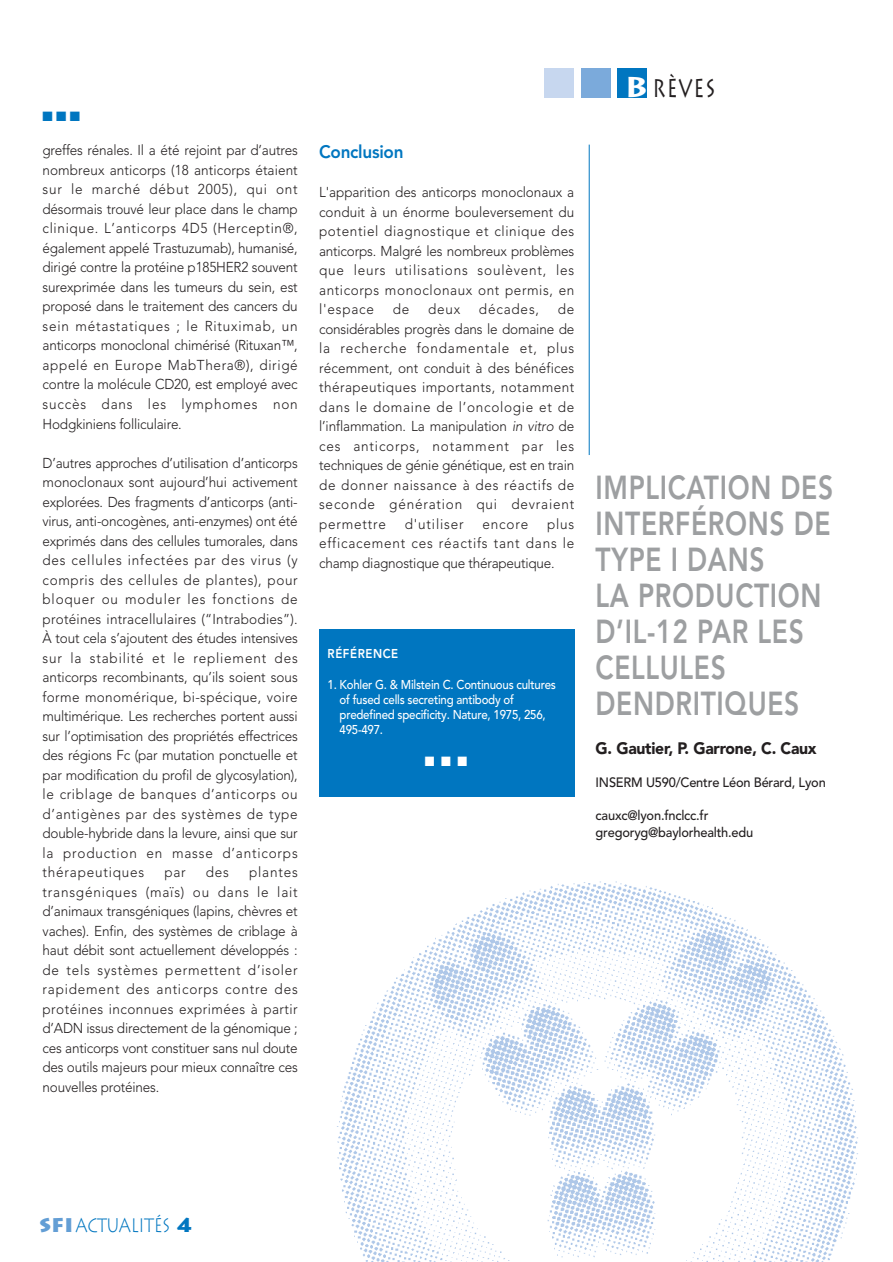
<style>
.page{position:relative;width:893px;height:1262px;background:#fff}
.page>*{position:absolute;margin:0;border:0;box-sizing:border-box;transform-origin:0 0}
.t1{font:800 33px/36px "Avenir";letter-spacing:.025em;color:#9d9fa1;scale:.8 1}
.t2{font:25.5px "Lithos";letter-spacing:.05em;color:#231f20;scale:.75 1}
.t3{font:300 19.5px "Lithos";letter-spacing:-.025em;color:#0076c0;scale:.8 1}
.t4{font:800 18px "Avenir";letter-spacing:-.015em;color:#0076c0;scale:.95 1}
.t5{font:900 16.5px "Avenir";letter-spacing:-.015em;color:#231f20;scale:.95 1}
.t6{font:300 14.25px/19.5px "Avenir";letter-spacing:.06em;color:#231f20;text-align:justify;scale:.95 1}
.t7{font:500 13.5px/16.5px "Avenir";letter-spacing:-.015em;color:#231f20;scale:.95 1}
.t8{font:13.5px "Zapf Dingbats";color:#0076c0}
.t9{font:13.5px "Zapf Dingbats";color:#fff;scale:.95 1}
.t10{font:500 12.75px/15px "Avenir";letter-spacing:-.02em;color:#fff;scale:.9 1}
.t11{font:800 12.75px "Avenir";letter-spacing:.05em;color:#fff;scale:.9 1}
.s1{font-style:italic}
.s2{font-weight:700;font-size:28.5px;color:#fff}
.s3{font-weight:900;color:#639ed5}
.s4{font-weight:900}
</style>
<div class="page">
<hr style="left:589px;top:145px;width:1px;height:310px;background:#0076c0">
<div style="left:544px;top:68px;width:30px;height:30px;background:#c7d7ef"></div>
<div style="left:580px;top:68px;width:30px;height:30px;background:#7baadb"></div>
<div style="left:617px;top:68px;width:29px;height:30px;background:#0076c0"></div>
<div style="left:319px;top:629px;width:255px;height:168px;background:#0076c0"></div>
<img style="left:337px;top:881px;width:521px;height:380px">
<p class="t8" style="left:43px;top:110px;width:39px">■ ■ ■</p>
<p class="t6" style="left:43px;top:142px;width:270px">greffes rénales. Il a été rejoint par d’autres nombreux anticorps (18 anticorps étaient sur le marché début 2005), qui ont désormais trouvé leur place dans le champ clinique. L’anticorps 4D5 (Herceptin®, également appelé Trastuzumab), humanisé, dirigé contre la protéine p185HER2 souvent surexprimée dans les tumeurs du sein, est proposé dans le traitement des cancers du sein métastatiques ; le Rituximab, un anticorps monoclonal chimérisé (Rituxan™, appelé en Europe MabThera®), dirigé contre la molécule CD20, est employé avec succès dans les lymphomes non Hodgkiniens folliculaire.</p>
<p class="t6" style="left:43px;top:454px;width:270px">D’autres approches d’utilisation d’anticorps monoclonaux sont aujourd’hui activement explorées. Des fragments d’anticorps (anti&shy;virus, anti-oncogènes, anti-enzymes) ont été exprimés dans des cellules tumorales, dans des cellules infectées par des virus (y compris des cellules de plantes), pour bloquer ou moduler les fonctions de protéines intracellulaires (“Intrabodies”).<br>À tout cela s’ajoutent des études intensives sur la stabilité et le repliement des anticorps recombinants, qu’ils soient sous forme monomérique, bi-spécique, voire multimérique. Les recherches portent aussi sur l’optimisation des propriétés effectrices des régions Fc (par mutation ponctuelle et par modification du profil de glycosylation), le criblage de banques d’anticorps ou d’antigènes par des systèmes de type double-hybride dans la levure, ainsi que sur la production en masse d’anticorps thérapeutiques</p>
<p class="t6" style="left:43px;top:863px;width:270px;text-indent:206px">plantes transgéniques (maïs) ou dans le lait d’animaux transgéniques (lapins, chèvres et vaches). Enfin, des systèmes de criblage à haut débit sont actuellement développés : de tels systèmes permettent d’isoler rapidement des anticorps contre des protéines inconnues exprimées à partir d’ADN issus directement de la génomique ; ces anticorps vont constituer sans nul doute des outils majeurs pour mieux connaître ces nouvelles protéines.</p>
<p class="t6" style="left:164px;top:863px;width:24px">par</p>
<p class="t6" style="left:206px;top:863px;width:26px">des</p>
<p class="t4" style="left:319px;top:145px;width:90px">Conclusion</p>
<p class="t6" style="left:319px;top:184px;width:270px">L'apparition des anticorps monoclonaux a conduit à un énorme bouleversement du potentiel diagnostique et clinique des anticorps. Malgré les nombreux problèmes que leurs utilisations soulèvent, les anticorps monoclonaux ont permis, en l'espace</p>
<p class="t6" style="left:319px;top:301px;width:270px;text-indent:239px">de considérables progrès dans le domaine de la recherche fondamentale et, plus récemment, ont conduit à des bénéfices thérapeutiques importants, notamment dans le domaine de l’oncologie et de l’inflammation. La manipulation <span class="s1">in vitro</span> de ces anticorps, notamment par les techniques de génie génétique, est en train de donner naissance à des réactifs de seconde génération qui devraient permettre</p>
<p class="t6" style="left:393px;top:301px;width:19px">de</p>
<p class="t6" style="left:428px;top:301px;width:35px">deux</p>
<p class="t6" style="left:479px;top:301px;width:65px">décades,</p>
<p class="t6" style="left:319px;top:515px;width:270px;text-indent:228px">plus efficacement ces réactifs tant dans le champ diagnostique que thérapeutique.</p>
<p class="t6" style="left:405px;top:515px;width:63px">d'utiliser</p>
<p class="t6" style="left:482px;top:515px;width:50px">encore</p>
<p class="t11" style="left:327px;top:648px;width:80px">RÉFÉRENCE</p>
<p class="t10" style="left:339px;top:678px;width:242px;text-indent:-12px">1. Kohler G. &amp; Milstein C. Continuous cultures of fused cells secreting antibody of predefined specificity. Nature, 1975, 256, 495-497.</p>
<p class="t9" style="left:425px;top:754px;width:46px">■ ■ ■</p>
<h2 class="t2" style="left:624px;top:73px;width:123px"><span class="s2">B</span>RÈVES</h2>
<h1 class="t1" style="left:595px;top:472px;width:298px">IMPLICATION DES<br>INTERFÉRONS DE<br>TYPE I DANS<br>LA PRODUCTION<br>D’IL-12 PAR LES<br>CELLULES<br>DENDRITIQUES</h1>
<p class="t5" style="left:595px;top:742px;width:234px">G. Gautier, P. Garrone, C. Caux</p>
<p class="t7" style="left:595px;top:776px;width:244px">INSERM U590/Centre Léon Bérard, Lyon</p>
<p class="t7" style="left:595px;top:809px;width:167px">cauxc@lyon.fnclcc.fr gregoryg@baylorhealth.edu</p>
<h3 class="t3" style="left:39px;top:1213px;width:192px"><span class="s3">SFI</span>ACTUALITÉS <span class="s4">4</span></h3>
</div>
